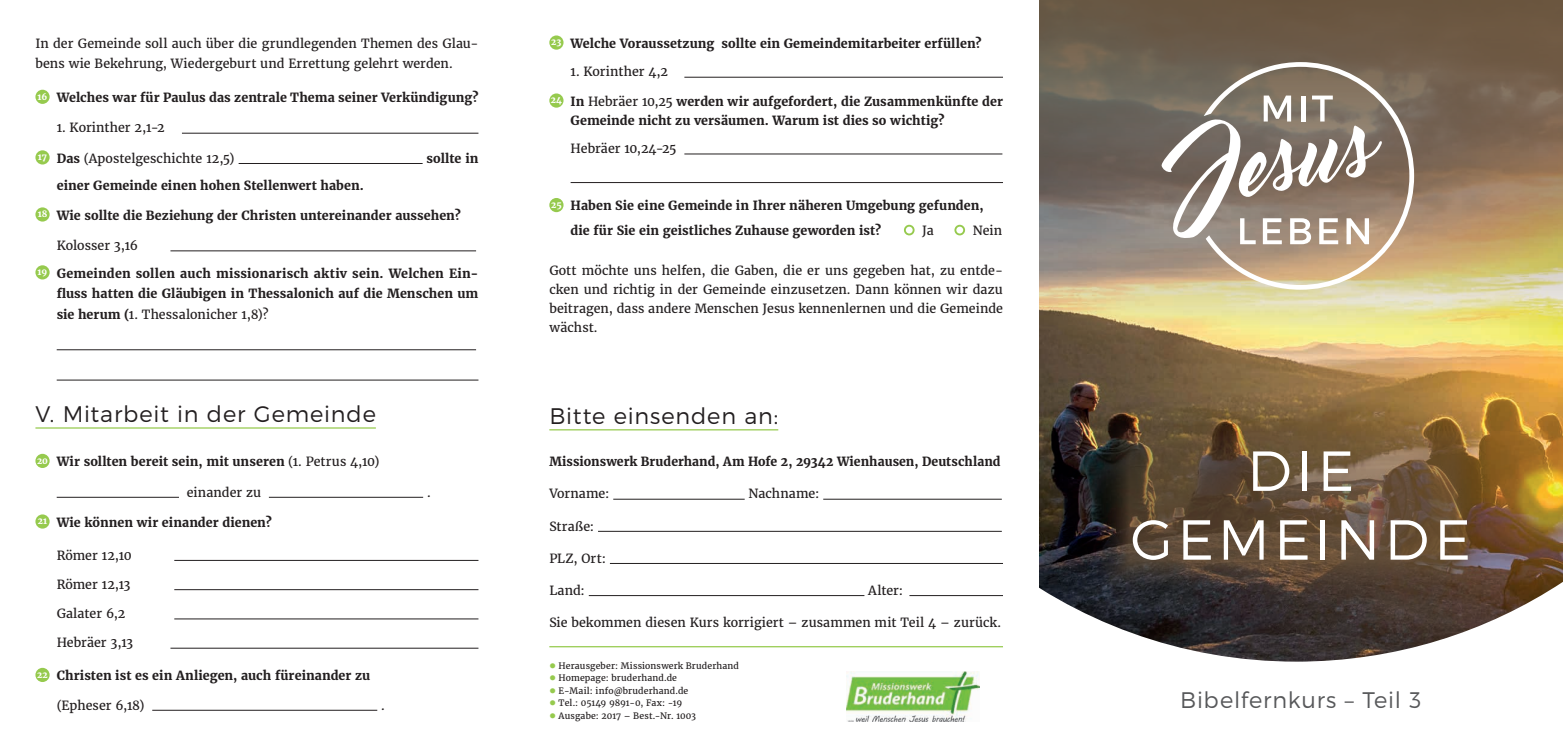
<style>
.page{position:relative;width:1563px;height:745px;background:#fff}
.page>*{position:absolute;margin:0;border:0;box-sizing:border-box;transform-origin:0 0}
.t1{font:300 56.25px/68.8px "Montserrat";letter-spacing:.08em;color:#fff;text-align:center}
.t2{font:300 22.5px "Montserrat";letter-spacing:.035em;color:#231f20}
.t3{font:300 22.5px "Montserrat";letter-spacing:.035em;color:#57585a}
.t4{font:700 12.5px/20.5px "Merriweather";letter-spacing:.005em;color:#231f20}
.t5{font:12.5px/18.8px "Merriweather";letter-spacing:.005em;color:#231f20}
.t6{font:8.75px "Merriweather";letter-spacing:.015em;color:#231f20}
.t7{font:8.75px "Merriweather";letter-spacing:-.01em;color:#231f20}
.s1{font-weight:700}
.s2{font-weight:400}
.s3{color:#96ca4e}
</style>
<div class="page">
<img style="left:1039px;top:328px;width:524px;height:333px">
<svg style="left:1039px;top:0;width:524px;height:328px;background:#928264"></svg>
<svg style="left:1095px;top:401px;width:393px;height:194px;background:#624d35"></svg>
<hr style="left:182px;top:133px;width:296px;height:1px;background:#231f20">
<hr style="left:239px;top:163px;width:184px;height:1px;background:#231f20">
<hr style="left:170px;top:250px;width:306px;height:1px;background:#231f20">
<hr style="left:57px;top:349px;width:419px;height:1px;background:#231f20">
<hr style="left:57px;top:379px;width:421px;height:1px;background:#231f20">
<hr style="left:35px;top:427px;width:341px;height:1px;background:#96ca4e">
<hr style="left:57px;top:496px;width:122px;height:1px;background:#231f20">
<hr style="left:269px;top:496px;width:154px;height:1px;background:#231f20">
<hr style="left:174px;top:559px;width:304px;height:1px;background:#231f20">
<hr style="left:174px;top:589px;width:304px;height:1px;background:#231f20">
<hr style="left:174px;top:618px;width:304px;height:1px;background:#231f20">
<hr style="left:170px;top:647px;width:308px;height:1px;background:#231f20">
<hr style="left:152px;top:709px;width:225px;height:1px;background:#231f20">
<div style="left:35px;top:90px;width:15px;height:14px;background:#96ca4e;border-radius:50%"></div>
<div style="left:35px;top:150px;width:15px;height:14px;background:#96ca4e;border-radius:50%"></div>
<div style="left:35px;top:207px;width:15px;height:14px;background:#96ca4e;border-radius:50%"></div>
<div style="left:35px;top:265px;width:15px;height:14px;background:#96ca4e;border-radius:50%"></div>
<div style="left:35px;top:453px;width:15px;height:14px;background:#96ca4e;border-radius:50%"></div>
<div style="left:35px;top:514px;width:15px;height:14px;background:#96ca4e;border-radius:50%"></div>
<div style="left:35px;top:667px;width:15px;height:14px;background:#96ca4e;border-radius:50%"></div>
<hr style="left:549px;top:645px;width:454px;height:2px;background:#96ca4e">
<img style="left:847px;top:671px;width:132px;height:50px">
<svg style="left:1203px;top:62px;width:211px;height:227px;background:#aa977f"></svg>
<svg style="left:1160px;top:95px;width:222px;height:149px"></svg>
<hr style="left:549px;top:429px;width:229px;height:1px;background:#96ca4e">
<hr style="left:613px;top:498px;width:132px;height:1px;background:#231f20">
<hr style="left:823px;top:498px;width:179px;height:1px;background:#231f20">
<hr style="left:598px;top:530px;width:404px;height:1px;background:#231f20">
<hr style="left:610px;top:562px;width:393px;height:1px;background:#231f20">
<hr style="left:589px;top:595px;width:275px;height:1px;background:#231f20">
<hr style="left:909px;top:595px;width:94px;height:1px;background:#231f20">
<hr style="left:684px;top:77px;width:319px;height:1px;background:#231f20">
<hr style="left:684px;top:154px;width:318px;height:1px;background:#231f20">
<hr style="left:570px;top:182px;width:433px;height:1px;background:#231f20">
<div style="left:549px;top:35px;width:14px;height:15px;background:#96ca4e;border-radius:50%"></div>
<div style="left:549px;top:93px;width:14px;height:15px;background:#96ca4e;border-radius:50%"></div>
<div style="left:549px;top:198px;width:14px;height:14px;background:#96ca4e;border-radius:50%"></div>
<div style="left:904px;top:225px;width:10px;height:10px;border:2px solid #96ca4e;border-radius:50%"></div>
<div style="left:954px;top:225px;width:11px;height:10px;border:2px solid #96ca4e;border-radius:50%"></div>
<p class="t5" style="left:35px;top:33px;width:444px;line-height:20.5px">In der Gemeinde soll auch über die grundlegenden Themen des Glau&shy;bens wie Bekehrung, Wiedergeburt und Errettung gelehrt werden.</p>
<p class="t4" style="left:38px;top:87px;width:442px"><sup>16</sup> Welches war für Paulus das zentrale Thema seiner Verkündigung?</p>
<p class="t5" style="left:57px;top:118px;width:110px">1. Korinther 2,1-2</p>
<p class="t5" style="left:38px;top:149px;width:198px"><sup>17</sup> <span class="s1">Das</span> (Apostelgeschichte 12,5)</p>
<p class="t4" style="left:427px;top:148px;width:53px">sollte in</p>
<p class="t4" style="left:57px;top:175px;width:309px">einer Gemeinde einen hohen Stellenwert haben.</p>
<p class="t4" style="left:38px;top:205px;width:425px"><sup>18</sup> Wie sollte die Beziehung der Christen untereinander aussehen?</p>
<p class="t5" style="left:57px;top:236px;width:83px">Kolosser 3,16</p>
<p class="t4" style="left:57px;top:263px;width:423px;text-align:justify;text-indent:-19px"><sup>19</sup> Gemeinden sollen auch missionarisch aktiv sein. Welchen Ein&shy;fluss hatten die Gläubigen in Thessalonich auf die Menschen um sie herum (<span class="s2">1. Thessalonicher 1,8)?</span></p>
<h2 class="t2" style="left:35px;top:400px;width:342px">V. Mitarbeit in der Gemeinde</h2>
<p class="t4" style="left:37px;top:451px;width:344px"><sup>20</sup> Wir sollten bereit sein, mit unseren <span class="s2">(1. Petrus 4,10)</span></p>
<p class="t5" style="left:187px;top:482px;width:76px">einander zu</p>
<p class="t5" style="left:427px;top:482px;width:5px">.</p>
<p class="t4" style="left:38px;top:512px;width:235px"><sup>21</sup> Wie können wir einander dienen?</p>
<p class="t5" style="left:57px;top:545px;width:77px">Römer 12,10</p>
<p class="t5" style="left:57px;top:574px;width:75px">Römer 12,13</p>
<p class="t5" style="left:57px;top:604px;width:70px">Galater 6,2</p>
<p class="t5" style="left:57px;top:633px;width:78px">Hebräer 3,13</p>
<p class="t4" style="left:37px;top:665px;width:335px"><sup>22</sup> Christen ist es ein Anliegen, auch füreinander zu</p>
<p class="t5" style="left:57px;top:695px;width:89px">(Epheser 6,18)</p>
<p class="t5" style="left:381px;top:695px;width:5px">.</p>
<p class="t4" style="left:551px;top:33px;width:432px"><sup>23</sup> Welche Voraussetzung sollte ein Gemeindemitarbeiter erfüllen?</p>
<p class="t5" style="left:570px;top:63px;width:99px">1. Korinther 4,2</p>
<p class="t4" style="left:570px;top:92px;width:434px;line-height:18.8px;text-indent:-20px"><sup>24</sup> In <span class="s2">Hebräer 10,25</span> werden wir aufgefordert, die Zusammenkünfte der<br>Gemeinde nicht zu versäumen. Warum ist dies so wichtig?</p>
<p class="t5" style="left:570px;top:139px;width:107px">Hebräer 10,24-25</p>
<p class="t4" style="left:570px;top:193px;width:414px;line-height:25px;text-indent:-20px"><sup>25</sup> Haben Sie eine Gemeinde in Ihrer näheren Umgebung gefunden, die für Sie ein geistliches Zuhause geworden ist?</p>
<p class="t5" style="left:922px;top:221px;width:13px">Ja</p>
<p class="t5" style="left:973px;top:221px;width:31px">Nein</p>
<p class="t5" style="left:549px;top:261px;width:455px;text-align:justify">Gott möchte uns helfen, die Gaben, die er uns gegeben hat, zu entde&shy;cken und richtig in der Gemeinde einzusetzen. Dann können wir dazu beitragen, dass andere Menschen Jesus kennenlernen und die Gemeinde wächst.</p>
<h2 class="t2" style="left:549px;top:401px;width:230px">Bitte einsenden an:</h2>
<p class="t4" style="left:549px;top:451px;width:453px">Missionswerk Bruderhand, Am Hofe 2, 29342 Wienhausen, Deutschland</p>
<p class="t5" style="left:549px;top:484px;width:62px">Vorname:</p>
<p class="t5" style="left:748px;top:484px;width:72px">Nachname:</p>
<p class="t5" style="left:549px;top:516px;width:46px">Straße:</p>
<p class="t5" style="left:549px;top:548px;width:58px">PLZ, Ort:</p>
<p class="t5" style="left:549px;top:580px;width:37px">Land:</p>
<p class="t5" style="left:868px;top:580px;width:36px">Alter:</p>
<p class="t5" style="left:549px;top:612px;width:453px">Sie bekommen diesen Kurs korrigiert – zusammen mit Teil 4 – zurück.</p>
<p class="t6" style="left:549px;top:659px;width:191px"><span class="s3">●</span> Herausgeber: Missionswerk Bruderhand</p>
<p class="t6" style="left:549px;top:672px;width:129px"><span class="s3">●</span> Homepage: bruderhand.de</p>
<p class="t6" style="left:549px;top:684px;width:141px"><span class="s3">●</span> E-Mail: info@bruderhand.de</p>
<p class="t7" style="left:549px;top:697px;width:134px"><span class="s3">●</span> Tel.: 05149 9891-0, Fax: -19</p>
<p class="t6" style="left:549px;top:709px;width:148px"><span class="s3">●</span> Ausgabe: 2017 – Best.-Nr. 1003</p>
<h1 class="t1" style="left:1130px;top:435px;width:342px">Die<br>Gemeinde</h1>
<h2 class="t3" style="left:1180px;top:685px;width:242px">Bibelfernkurs – Teil 3</h2>
</div>
